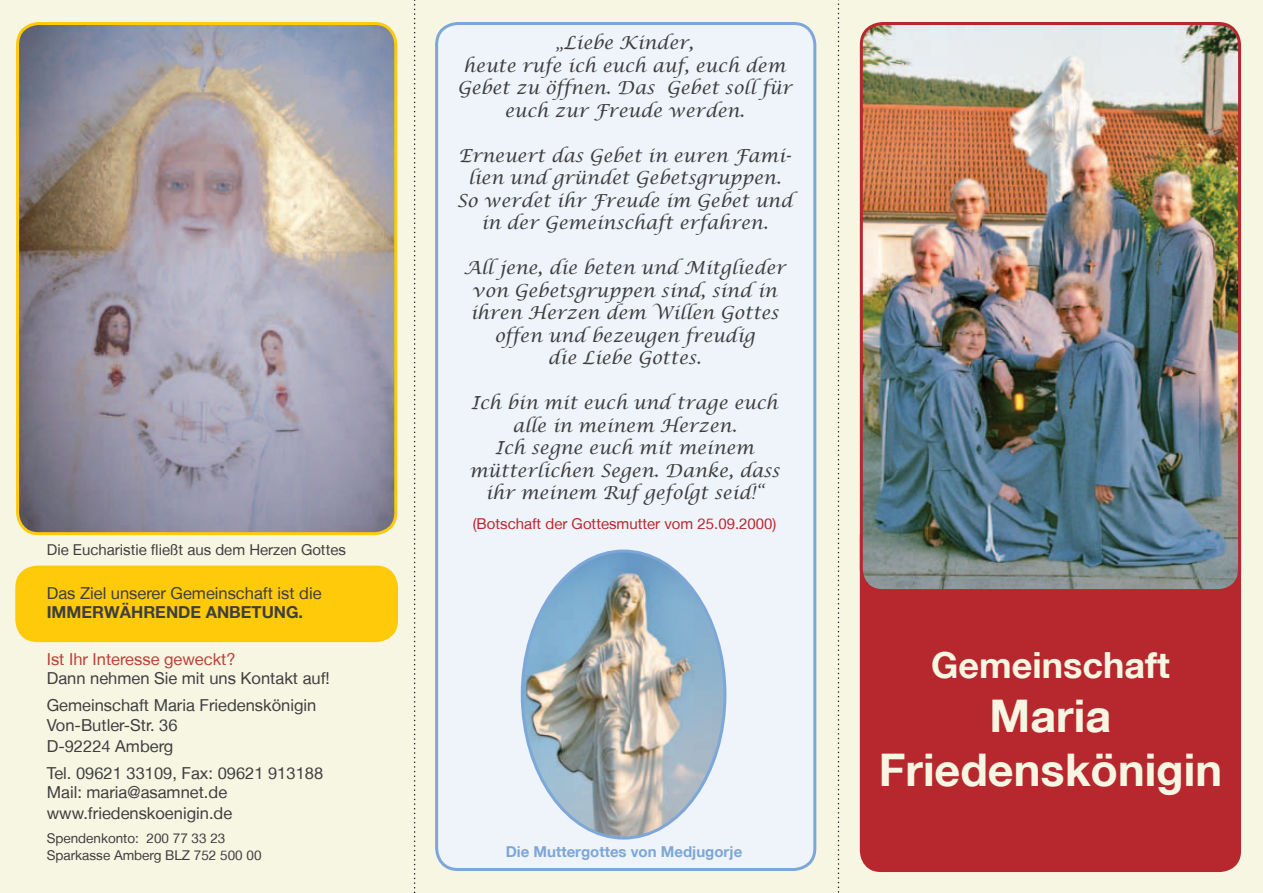
<style>
.page{position:relative;width:1263px;height:893px;background:#f7f6e3}
.page>*{position:absolute;margin:0;border:0;box-sizing:border-box;transform-origin:0 0}
.t1{font:700 45px/54px "Helvetica Neue LT";color:#f7f6e3;text-align:center}
.t2{font:700 36px "Helvetica Neue LT";color:#f7f6e3}
.t3{font:italic 18px/22.5px "Lucida Calligraphy";color:#3e3e3f;text-align:center}
.t4{font:16.5px/27px "Helvetica Neue LT";color:#3e3e3f}
.t5{font:16.5px "Helvetica Neue LT";color:#bd3f37}
.t6{font:700 16.5px "Helvetica Neue LT";color:#3e3e3f}
.t7{font:15px "Helvetica Neue LT";color:#b7282e}
.t8{font:15px "Helvetica Neue LT";color:#3e3e3f}
.t9{font:700 15px "Helvetica Neue LT";color:#7ca7d8}
.t10{font:13.5px/16.5px "Helvetica Neue LT";color:#3e3e3f}
</style>
<div class="page">
<div style="left:860px;top:515px;width:381px;height:357px;background:#b7282e;border-radius:21px"></div>
<img style="left:861px;top:24px;width:377px;height:564px">
<div style="left:860px;top:22px;width:381px;height:570px;border:3px solid #b7282e;border-radius:21px"></div>
<div style="left:16px;top:566px;width:381px;height:75px;background:#feca0a;border-radius:21px"></div>
<div style="left:15px;top:566px;width:383px;height:76px;border:2px solid #feca0a;border-radius:21px"></div>
<img style="left:19px;top:24px;width:377px;height:510px">
<div style="left:16px;top:22px;width:381px;height:513px;border:3px solid #feca0a;border-radius:21px"></div>
<div style="left:437px;top:24px;width:378px;height:845px;background:#eff4fa;border-radius:21px"></div>
<div style="left:435px;top:22px;width:381px;height:849px;border:3px solid #7ca7d8;border-radius:21px"></div>
<img style="left:522px;top:551px;width:203px;height:285px">
<svg style="left:414px;top:0;width:2px;height:893px"></svg>
<svg style="left:838px;top:0;width:1px;height:893px"></svg>
<p class="t8" style="left:47px;top:541px;width:301px">Die Eucharistie fließt aus dem Herzen Gottes</p>
<p class="t4" style="left:47px;top:579px;width:276px">Das Ziel unserer Gemeinschaft ist die</p>
<p class="t6" style="left:47px;top:602px;width:258px">IMMERWÄHRENDE ANBETUNG.</p>
<p class="t5" style="left:47px;top:649px;width:190px">Ist Ihr Interesse geweckt?</p>
<p class="t4" style="left:47px;top:664px;width:285px">Dann nehmen Sie mit uns Kontakt auf!<br>Gemeinschaft Maria Friedenskönigin</p>
<p class="t4" style="left:47px;top:714px;width:132px;line-height:21px">Von-Butler-Str. 36<br>D-92224 Amberg</p>
<p class="t4" style="left:47px;top:763px;width:278px;line-height:19.5px">Tel. 09621 33109, Fax: 09621 913188<br>Mail: maria@asamnet.de</p>
<p class="t4" style="left:47px;top:799px;width:187px">www.friedenskoenigin.de</p>
<p class="t10" style="left:47px;top:830px;width:216px">Spendenkonto: 200 77 33 23<br>Sparkasse Amberg BLZ 752 500 00</p>
<p class="t3" style="left:457px;top:32px;width:336px">„Liebe Kinder,<br>heute rufe ich euch auf, euch dem<br>Gebet zu öffnen. Das Gebet soll für euch zur Freude werden.</p>
<p class="t3" style="left:457px;top:145px;width:337px">Erneuert das Gebet in euren Fami&shy;lien und gründet Gebetsgruppen.<br>So werdet ihr Freude im Gebet und in der Gemeinschaft erfahren.</p>
<p class="t3" style="left:464px;top:257px;width:323px">All jene, die beten und Mitglieder von Gebetsgruppen sind, sind in ihren Herzen dem Willen Gottes offen und bezeugen freudig<br>die Liebe Gottes.</p>
<p class="t3" style="left:469px;top:392px;width:312px">Ich bin mit euch und trage euch alle in meinem Herzen.<br>Ich segne euch mit meinem mütterlichen Segen. Danke, dass ihr meinem Ruf gefolgt seid!“</p>
<p class="t7" style="left:473px;top:515px;width:305px">(Botschaft der Gottesmutter vom 25.09.2000)</p>
<p class="t9" style="left:506px;top:842px;width:238px">Die Muttergottes von Medjugorje</p>
<h2 class="t2" style="left:931px;top:643px;width:240px">Gemeinschaft</h2>
<h1 class="t1" style="left:879px;top:688px;width:345px">Maria<br>Friedenskönigin</h1>
</div>
